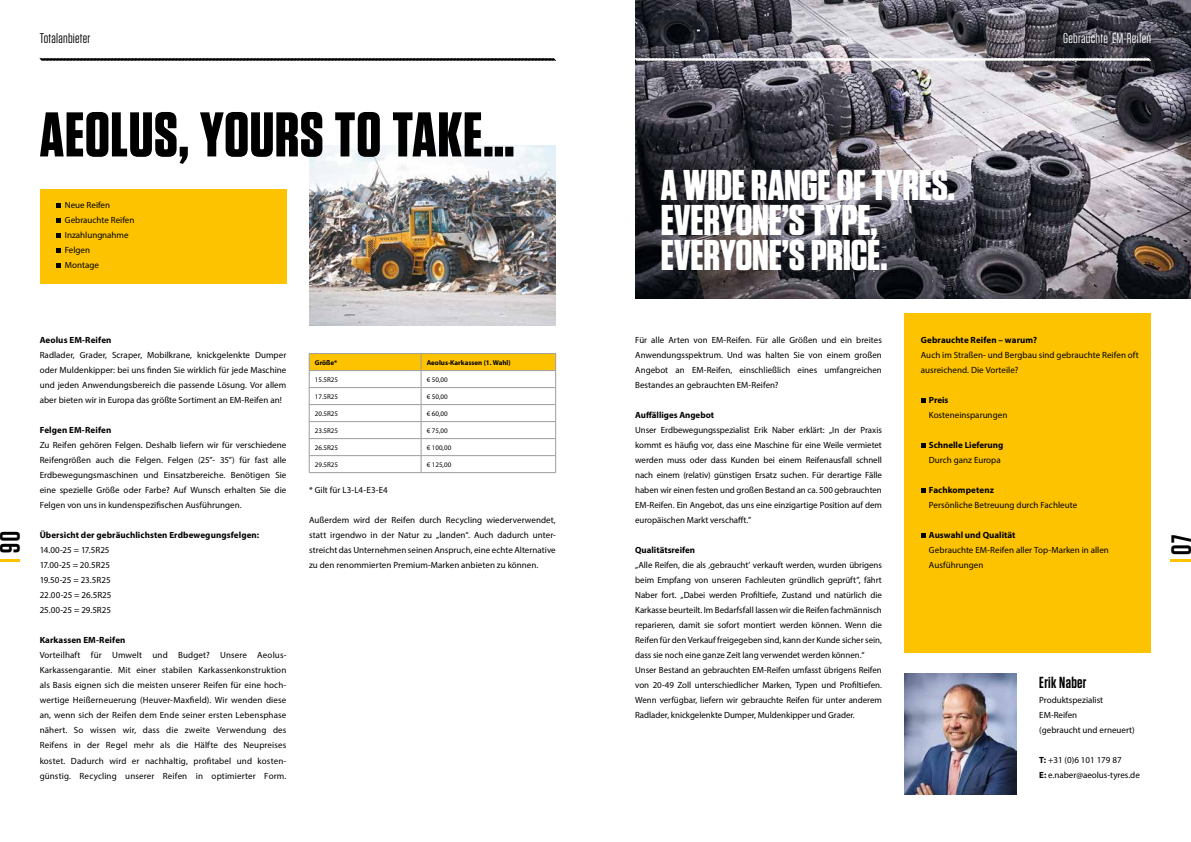
<style>
.page{position:relative;width:1191px;height:842px;background:#fff}
.page>*{position:absolute;margin:0;border:0;box-sizing:border-box;transform-origin:0 0}
.t1{font:700 63px "Tungsten";letter-spacing:.01em;color:#000}
.t2{font:700 43px/35.4px "Tungsten";letter-spacing:-.005em;color:#fff}
.t3{font:600 28px "Tungsten";color:#000}
.t4{font:600 16px "Tungsten";letter-spacing:.02em;color:#000}
.t5{font:14px "Tungsten";letter-spacing:.02em;color:#fff}
.t6{font:14px "Tungsten";letter-spacing:.02em;color:#000}
.t7{font:9px/15px "Myriad Pro";color:#000}
.t8{font:700 9px "Myriad Pro";letter-spacing:.01em;color:#000}
.t9{font:7px "Myriad Pro";color:#000}
.t10{font:700 7px "Myriad Pro";color:#000}
.s1{font-weight:700}
</style>
<div class="page">
<hr style="left:1170px;top:559px;width:21px;height:3px;background:#fdc300">
<img style="left:309px;top:145px;width:247px;height:180px">
<div style="left:40px;top:189px;width:246px;height:94px;background:#fdc300"></div>
<div style="left:904px;top:313px;width:247px;height:340px;background:#fdc300"></div>
<img style="left:635px;top:0;width:556px;height:298px">
<svg style="left:39px;top:58px;width:517px;height:3px;background:#303030"></svg>
<svg style="left:635px;top:57px;width:516px;height:4px"></svg>
<img style="left:904px;top:673px;width:112px;height:121px">
<svg style="left:921px;top:398px;width:4px;height:4px"></svg>
<svg style="left:921px;top:443px;width:4px;height:4px"></svg>
<svg style="left:921px;top:488px;width:4px;height:4px"></svg>
<svg style="left:921px;top:533px;width:4px;height:4px"></svg>
<hr style="left:309px;top:353px;width:112px;height:1px;background:#9d9d9c">
<hr style="left:421px;top:353px;width:135px;height:1px;background:#9d9d9c">
<hr style="left:309px;top:472px;width:112px;height:1px;background:#9d9d9c">
<hr style="left:421px;top:472px;width:135px;height:1px;background:#9d9d9c">
<svg style="left:309px;top:354px;width:247px;height:118px"></svg>
<hr style="left:0;top:559px;width:20px;height:3px;background:#fdc300">
<svg style="left:57px;top:203px;width:4px;height:4px"></svg>
<svg style="left:57px;top:219px;width:4px;height:4px"></svg>
<svg style="left:57px;top:233px;width:4px;height:4px"></svg>
<svg style="left:57px;top:248px;width:4px;height:4px"></svg>
<svg style="left:57px;top:263px;width:4px;height:4px"></svg>
<h3 class="t6" style="left:40px;top:31px;width:52px">Totalanbieter</h3>
<h3 class="t5" style="left:1063px;top:31px;width:90px">Gebrauchte EM-Reifen</h3>
<h1 class="t1" style="left:40px;top:101px;width:476px">AEOLUS, YOURS TO TAKE…</h1>
<p class="t7" style="left:65px;top:198px;width:71px">Neue Reifen<br>Gebrauchte Reifen<br>Inzahlungnahme<br>Felgen<br>Montage</p>
<h3 class="t3" style="left:24px;top:531px;width:23px;rotate:90deg">06</h3>
<p class="t8" style="left:40px;top:334px;width:73px">Aeolus EM-Reifen</p>
<p class="t7" style="left:40px;top:348px;width:248px;text-align:justify">Radlader, Grader, Scraper, Mobilkrane, knickgelenkte Dumper oder Muldenkipper: bei uns finden Sie wirklich für jede Maschine und jeden Anwendungsbereich die passende Lösung. Vor allem aber bieten wir in Europa das größte Sortiment an EM-Reifen an!</p>
<p class="t8" style="left:40px;top:424px;width:73px">Felgen EM-Reifen</p>
<p class="t7" style="left:40px;top:438px;width:248px;text-align:justify">Zu Reifen gehören Felgen. Deshalb liefern wir für verschiedene Reifengrößen auch die Felgen. Felgen (25”- 35”) für fast alle Erdbewegungsmaschinen und Einsatzbereiche. Benötigen Sie eine spezielle Größe oder Farbe? Auf Wunsch erhalten Sie die Felgen von uns in kundenspezifischen Ausführungen.</p>
<p class="t8" style="left:40px;top:529px;width:221px">Übersicht der gebräuchlichsten Erdbewegungsfelgen:</p>
<p class="t7" style="left:40px;top:543px;width:73px">14.00-25 = 17.5R25<br>17.00-25 = 20.5R25<br>19.50-25 = 23.5R25<br>22.00-25 = 26.5R25<br>25.00-25 = 29.5R25</p>
<p class="t8" style="left:40px;top:634px;width:87px">Karkassen EM-Reifen</p>
<p class="t7" style="left:40px;top:648px;width:248px;text-align:justify">Vorteilhaft für Umwelt und Budget? Unsere Aeolus-Karkassengarantie. Mit einer stabilen Karkassenkonstruktion als Basis eignen sich die meisten unserer Reifen für eine hoch&shy;wertige Heißerneuerung (Heuver-Maxfield). Wir wenden diese an, wenn sich der Reifen dem Ende seiner ersten Lebensphase nähert. So wissen wir, dass die zweite Verwendung des Reifens in der Regel mehr als die Hälfte des Neupreises kostet. Dadurch wird er nachhaltig, profitabel und kosten&shy;günstig. Recycling unserer Reifen in optimierter Form.</p>
<p class="t10" style="left:315px;top:358px;width:24px">Größe*</p>
<p class="t10" style="left:427px;top:358px;width:85px">Aeolus-Karkassen (1. Wahl)</p>
<p class="t9" style="left:315px;top:375px;width:25px">15.5R25</p>
<p class="t9" style="left:427px;top:375px;width:22px">€ 50,00</p>
<p class="t9" style="left:315px;top:392px;width:25px">17.5R25</p>
<p class="t9" style="left:427px;top:392px;width:22px">€ 50,00</p>
<p class="t9" style="left:315px;top:409px;width:25px">20.5R25</p>
<p class="t9" style="left:427px;top:409px;width:22px">€ 60,00</p>
<p class="t9" style="left:315px;top:426px;width:25px">23.5R25</p>
<p class="t9" style="left:427px;top:426px;width:22px">€ 75,00</p>
<p class="t9" style="left:315px;top:443px;width:25px">26.5R25</p>
<p class="t9" style="left:427px;top:443px;width:26px">€ 100,00</p>
<p class="t9" style="left:315px;top:460px;width:25px">29.5R25</p>
<p class="t9" style="left:427px;top:460px;width:26px">€ 125,00</p>
<p class="t7" style="left:309px;top:483px;width:80px">* Gilt für L3-L4-E3-E4</p>
<p class="t7" style="left:309px;top:513px;width:248px;text-align:justify">Außerdem wird der Reifen durch Recycling wiederverwendet, statt irgendwo in der Natur zu „landen“. Auch dadurch unter&shy;streicht das Unternehmen seinen Anspruch, eine echte Alternative zu den renommierten Premium-Marken anbieten zu können.</p>
<h2 class="t2" style="left:660px;top:168px;width:296px">A WIDE RANGE OF TYRES.<br>EVERYONE’S TYPE,<br>EVERYONE’S PRICE.</h2>
<p class="t7" style="left:635px;top:333px;width:248px;text-align:justify">Für alle Arten von EM-Reifen. Für alle Größen und ein breites Anwendungsspektrum. Und was halten Sie von einem großen Angebot an EM-Reifen, einschließlich eines umfangreichen Bestandes an gebrauchten EM-Reifen?</p>
<p class="t8" style="left:635px;top:409px;width:80px">Auffälliges Angebot</p>
<p class="t7" style="left:635px;top:423px;width:248px;text-align:justify">Unser Erdbewegungsspezialist Erik Naber erklärt: „In der Praxis kommt es häufig vor, dass eine Maschine für eine Weile vermietet werden muss oder dass Kunden bei einem Reifenausfall schnell nach einem (relativ) günstigen Ersatz suchen. Für derartige Fälle haben wir einen festen und großen Bestand an ca. 500 gebrauchten EM-Reifen. Ein Angebot, das uns eine einzigartige Position auf dem europäischen Markt verschafft.”</p>
<p class="t8" style="left:635px;top:544px;width:61px">Qualitätsreifen</p>
<p class="t7" style="left:635px;top:558px;width:248px">„Alle Reifen, die als ‚gebraucht’ verkauft werden, wurden übrigens beim Empfang von unseren Fachleuten gründlich geprüft”, fährt Naber fort. „Dabei werden Profiltiefe, Zustand und natürlich die Karkasse beurteilt. Im Bedarfsfall lassen wir die Reifen fachmännisch reparieren, damit sie sofort montiert werden können. Wenn die Reifen für den Verkauf freigegeben sind, kann der Kunde sicher sein, dass sie noch eine ganze Zeit lang verwendet werden können.“ Unser Bestand an gebrauchten EM-Reifen umfasst übrigens Reifen von 20-49 Zoll unterschiedlicher Marken, Typen und Profiltiefen.<br>Wenn verfügbar, liefern wir gebrauchte Reifen für unter anderem Radlader, knickgelenkte Dumper, Muldenkipper und Grader.</p>
<p class="t8" style="left:921px;top:334px;width:118px">Gebrauchte Reifen – warum?</p>
<p class="t7" style="left:921px;top:348px;width:219px">Auch im Straßen- und Bergbau sind gebrauchte Reifen oft ausreichend. Die Vorteile?</p>
<p class="t8" style="left:929px;top:394px;width:21px">Preis</p>
<p class="t7" style="left:929px;top:408px;width:80px">Kosteneinsparungen</p>
<p class="t8" style="left:929px;top:439px;width:76px">Schnelle Lieferung</p>
<p class="t7" style="left:929px;top:453px;width:73px">Durch ganz Europa</p>
<p class="t8" style="left:929px;top:484px;width:67px">Fachkompetenz</p>
<p class="t7" style="left:929px;top:498px;width:150px">Persönliche Betreuung durch Fachleute</p>
<p class="t8" style="left:929px;top:529px;width:88px">Auswahl und Qualität</p>
<p class="t7" style="left:929px;top:543px;width:181px">Gebrauchte EM-Reifen aller Top-Marken in allen<br>Ausführungen</p>
<h3 class="t4" style="left:1039px;top:674px;width:49px">Erik Naber</h3>
<p class="t7" style="left:1039px;top:693px;width:97px">Produktspezialist<br>EM-Reifen<br>(gebraucht und erneuert)</p>
<p class="t7" style="left:1039px;top:753px;width:102px"><span class="s1">T:</span> +31 (0)6 101 179 87<br><span class="s1">E:</span> e.naber@aeolus-tyres.de</p>
<h3 class="t3" style="left:1166px;top:554px;width:21px;rotate:-90deg">07</h3>
</div>
